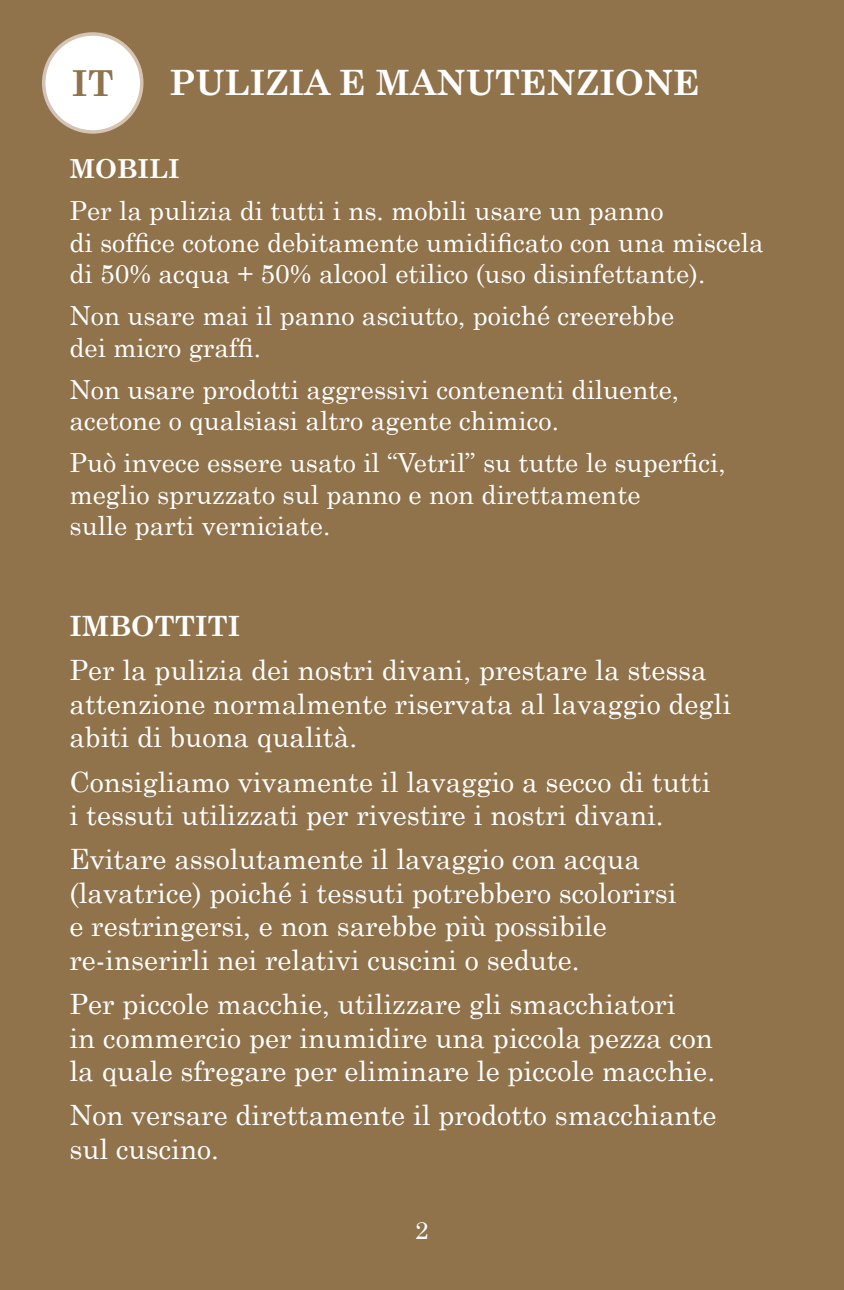
<style>
.page{position:relative;width:844px;height:1290px;background:#fff}
.page>*{position:absolute;margin:0;border:0;box-sizing:border-box;transform-origin:0 0}
.t1{font:700 35.7px "Century Schoolbook";color:#fff}
.t2{font:700 35.7px "Century Schoolbook";color:#90724b}
.t3{font:700 35px "Century Schoolbook";color:#fff}
.t4{font:28px/33.6px "Century Schoolbook";color:#fff}
.t5{font:700 28px "Century Schoolbook";color:#fff}
.t6{font:26.25px/31.5px "Century Schoolbook";color:#fff}
.t7{font:700 26.25px "Century Schoolbook";color:#fff}
.t8{font:24.5px "Century Schoolbook";color:#fff}
</style>
<div class="page">
<div style="left:0;top:0;width:843px;height:1290px;background:#90724b"></div>
<div style="left:44px;top:34px;width:98px;height:98px;background:#fff;border-radius:50%"></div>
<div style="left:42px;top:32px;width:101px;height:102px;border:4px solid #d5c4b3;border-radius:50%"></div>
<p class="t2" style="left:72px;top:61px;width:43px">IT</p>
<p class="t3" style="left:169px;top:62px;width:532px">PULIZIA E MANUTENZIONE</p>
<p class="t1" style="left:239px;top:61px;width:58px">EN</p>
<p class="t1" style="left:392px;top:61px;width:58px">DE</p>
<p class="t1" style="left:589px;top:61px;width:56px">FR</p>
<p class="t7" style="left:69px;top:153px;width:112px">MOBILI</p>
<p class="t6" style="left:69px;top:194px;width:595px">Per la pulizia di tutti i ns. mobili usare un panno</p>
<p class="t6" style="left:69px;top:226px;width:695px">di soffice cotone debitamente umidificato con una miscela</p>
<p class="t6" style="left:69px;top:257px;width:637px">di 50% acqua + 50% alcool etilico (uso disinfettante).</p>
<p class="t6" style="left:69px;top:299px;width:606px">Non usare mai il panno asciutto, poiché creerebbe</p>
<p class="t6" style="left:69px;top:331px;width:193px">dei micro graffi.</p>
<p class="t6" style="left:69px;top:373px;width:611px">Non usare prodotti aggressivi contenenti diluente, acetone o qualsiasi altro agente chimico.</p>
<p class="t6" style="left:69px;top:446px;width:657px">Può invece essere usato il “Vetril” su tutte le superfici, meglio spruzzato sul panno e non direttamente</p>
<p class="t6" style="left:69px;top:509px;width:262px">sulle parti verniciate.</p>
<p class="t1" style="left:63px;top:242px;width:60px">RU</p>
<p class="t5" style="left:69px;top:609px;width:172px">IMBOTTITI</p>
<p class="t4" style="left:69px;top:653px;width:663px">Per la pulizia dei nostri divani, prestare la stessa attenzione normalmente riservata al lavaggio degli abiti di buona qualità.</p>
<p class="t4" style="left:69px;top:764px;width:642px">Consigliamo vivamente il lavaggio a secco di tutti</p>
<p class="t4" style="left:69px;top:797px;width:595px">i tessuti utilizzati per rivestire i nostri divani.</p>
<p class="t4" style="left:69px;top:842px;width:608px">Evitare assolutamente il lavaggio con acqua (lavatrice) poiché i tessuti potrebbero scolorirsi</p>
<p class="t4" style="left:69px;top:909px;width:538px">e restringersi, e non sarebbe più possibile</p>
<p class="t4" style="left:69px;top:942px;width:511px">re-inserirli nei relativi cuscini o sedute.</p>
<p class="t4" style="left:69px;top:986px;width:607px">Per piccole macchie, utilizzare gli smacchiatori</p>
<p class="t4" style="left:69px;top:1020px;width:644px">in commercio per inumidire una piccola pezza con</p>
<p class="t4" style="left:69px;top:1054px;width:647px">la quale sfregare per eliminare le piccole macchie.</p>
<p class="t4" style="left:69px;top:1098px;width:648px">Non versare direttamente il prodotto smacchiante</p>
<p class="t4" style="left:69px;top:1131px;width:151px">sul cuscino.</p>
<p class="t8" style="left:415px;top:1214px;width:15px">2</p>
</div>
